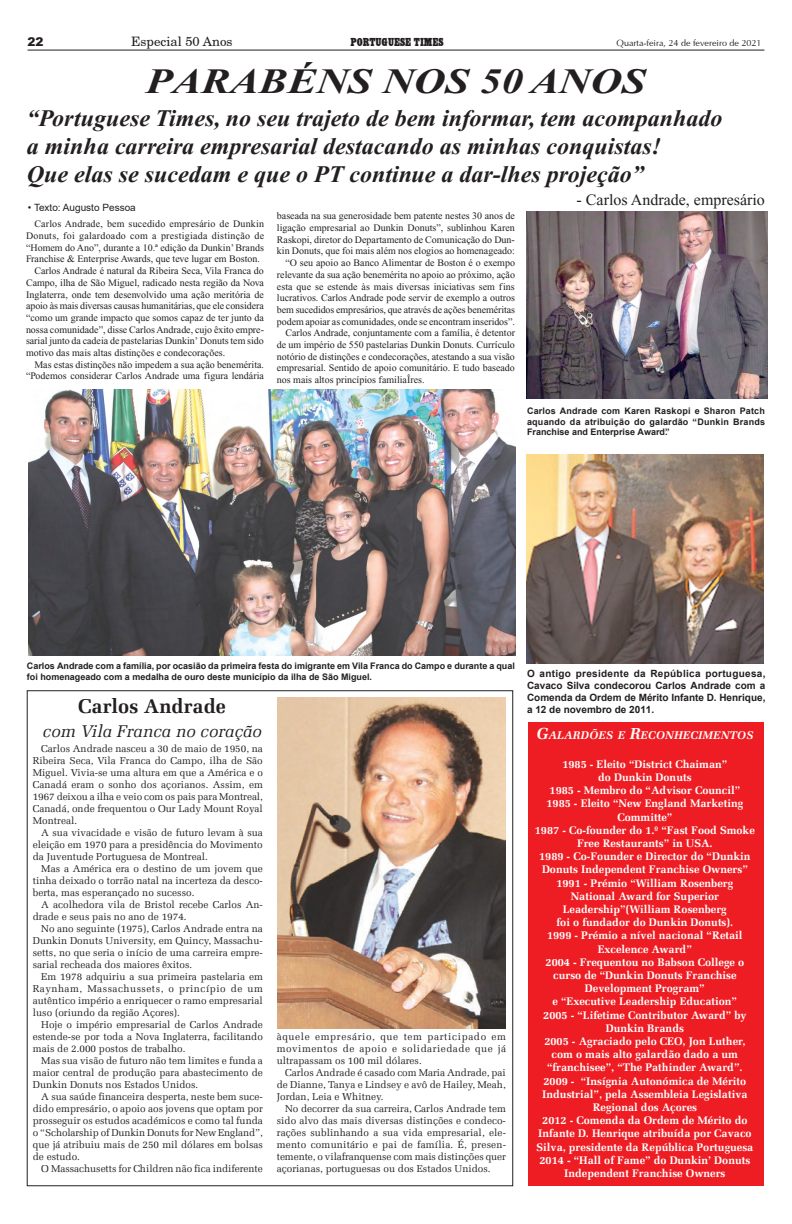
<style>
.page{position:relative;width:792px;height:1224px;background:#fff}
.page>*{position:absolute;margin:0;border:0;box-sizing:border-box;transform-origin:0 0}
.t1{font:italic 700 36px "Times New Roman";color:#231f20;scale:1.2 1}
.t2{font:italic 700 24px/28px "Times New Roman";color:#231f20}
.t3{font:700 20px "Melior";color:#231f20}
.t4{font:italic 17px "Melior";color:#231f20}
.t5{font:16px "Times New Roman";color:#231f20}
.t6{font:13px "New America School";color:#231f20}
.t7{font:13px "Century Expanded";color:#231f20}
.t8{font:900 condensed 12px "Dynasty";color:#231f20}
.t9{font:12px "Dynasty Black Cond";color:#231f20}
.t10{font:900 12px "Arial";color:#231f20}
.t11{font:italic 700 11.2px "Melior";color:#fff}
.t12{font:700 11px/13.2px "Melior";color:#fff;text-align:center}
.t13{font:10px/12px "Melior";color:#231f20;text-align:justify}
.t14{font:10px "Times New Roman";color:#231f20}
.t15{font:700 10px/12px "Arial";color:#231f20;text-align:justify}
.t16{font:10px "Times New Roman";letter-spacing:.025em;color:#231f20}
.t17{font:10px "Arial";color:#231f20}
.t18{font:700 9px/10.8px "Arial";color:#231f20}
.t19{font:9px "Optima";color:#231f20}
.s1{font-size:16px}
</style>
<div class="page">
<hr style="left:28px;top:50px;width:736px;height:1px;background:#231f20">
<div style="left:528px;top:722px;width:236px;height:464px;background:#ee1d23"></div>
<img style="left:278px;top:698px;width:228px;height:330px">
<img style="left:527px;top:212px;width:240px;height:186px">
<img style="left:527px;top:455px;width:236px;height:209px">
<img style="left:29px;top:390px;width:486px;height:265px">
<h3 class="t7" style="left:159px;top:32px;width:100px">Especial 50 Anos</h3>
<p class="t8" style="left:347px;top:35px;width:94px">PORTUGUESE TIMES</p>
<p class="t10" style="left:28px;top:33px;width:18px">22</p>
<h3 class="t6" style="left:131px;top:33px;width:103px">Especial 50 Anos</h3>
<p class="t10" style="left:35px;top:34px;width:10px">0</p>
<p class="t9" style="left:350px;top:35px;width:95px">PORTUGUESE TIMES</p>
<p class="t19" style="left:618px;top:37px;width:146px">Quarta-feira, 24 de fevereiro de 2021</p>
<p class="t19" style="left:617px;top:36px;width:147px">Quarta-feira, 24 de fevereiro de 2021</p>
<h1 class="t1" style="left:146px;top:62px;width:418px">PARABÉNS NOS 50 ANOS</h1>
<h2 class="t2" style="left:27px;top:105px;width:697px">“Portuguese Times, no seu trajeto de bem informar, tem acompanhado a minha carreira empresarial destacando as minhas conquistas!<br>Que elas se sucedam e que o PT continue a dar-lhes projeção”</h2>
<h3 class="t5" style="left:577px;top:190px;width:190px">- Carlos Andrade, empresário</h3>
<p class="t17" style="left:28px;top:200px;width:109px">• Texto: Augusto Pessoa</p>
<p class="t14" style="left:277px;top:211px;width:240px">baseada na sua generosidade bem patente nestes 30 anos de</p>
<p class="t14" style="left:277px;top:222px;width:239px">ligação empresarial ao Dunkin Donuts”, sublinhou Karen</p>
<p class="t14" style="left:277px;top:234px;width:239px">Raskopi, diretor do Departamento de Comunicação do Dun-</p>
<p class="t14" style="left:277px;top:246px;width:240px">kin Donuts, que foi mais além nos elogios ao homenageado:</p>
<p class="t14" style="left:285px;top:257px;width:231px">“O seu apoio ao Banco Alimentar de Boston é o exempo</p>
<p class="t14" style="left:277px;top:269px;width:240px">relevante da sua ação benemérita no apoio ao próximo, ação</p>
<p class="t14" style="left:277px;top:281px;width:239px">esta que se estende às mais diversas iniciativas sem fins</p>
<p class="t14" style="left:277px;top:292px;width:240px">lucrativos. Carlos Andrade pode servir de exemplo a outros</p>
<p class="t14" style="left:277px;top:304px;width:240px">bem sucedidos empresários, que através de ações beneméritas</p>
<p class="t14" style="left:277px;top:316px;width:240px">podem apoiar as comunidades, onde se encontram inseridos”.</p>
<p class="t14" style="left:285px;top:328px;width:231px">Carlos Andrade, conjuntamente com a família, é detentor</p>
<p class="t14" style="left:277px;top:339px;width:240px">de um império de 550 pastelarias Dunkin Donuts. Currículo</p>
<p class="t14" style="left:277px;top:351px;width:240px">notório de distinções e condecorações, atestando a sua visão</p>
<p class="t14" style="left:277px;top:363px;width:240px">empresarial. Sentido de apoio comunitário. E tudo baseado</p>
<p class="t14" style="left:277px;top:374px;width:149px">nos mais altos princípios familiaÎres.</p>
<p class="t14" style="left:34px;top:219px;width:231px">Carlos Andrade, bem sucedido empresário de Dunkin</p>
<p class="t16" style="left:26px;top:230px;width:240px">Donuts, foi galardoado com a prestigiada distinção de</p>
<p class="t14" style="left:26px;top:242px;width:239px">“Homem do Ano”, durante a 10.ª edição da Dunkin’ Brands</p>
<p class="t14" style="left:26px;top:254px;width:235px">Franchise &amp; Enterprise Awards, que teve lugar em Boston.</p>
<p class="t14" style="left:34px;top:265px;width:231px">Carlos Andrade é natural da Ribeira Seca, Vila Franca do</p>
<p class="t14" style="left:26px;top:277px;width:239px">Campo, ilha de São Miguel, radicado nesta região da Nova</p>
<p class="t14" style="left:26px;top:289px;width:239px">Inglaterra, onde tem desenvolvido uma ação meritória de</p>
<p class="t14" style="left:26px;top:300px;width:239px">apoio às mais diversas causas humanitárias, que ele considera</p>
<p class="t14" style="left:26px;top:312px;width:239px">“como um grande impacto que somos capaz de ter junto da</p>
<p class="t14" style="left:26px;top:324px;width:240px">nossa comunidade”, disse Carlos Andrade, cujo êxito empre-</p>
<p class="t14" style="left:26px;top:336px;width:239px">sarial junto da cadeia de pastelarias Dunkin’ Donuts tem sido</p>
<p class="t14" style="left:26px;top:347px;width:201px">motivo das mais altas distinções e condecorações.</p>
<p class="t14" style="left:34px;top:359px;width:231px">Mas estas distinções não impedem a sua ação benemérita.</p>
<p class="t14" style="left:26px;top:371px;width:239px">“Podemos considerar Carlos Andrade uma figura lendária</p>
<p class="t18" style="left:527px;top:405px;width:239px;text-align:justify">Carlos Andrade com Karen Raskopi e Sharon Patch aquando da atribuição do galardão “Dunkin Brands Franchise and Enterprise Award”.</p>
<p class="t18" style="left:27px;top:660px;width:489px">Carlos Andrade com a família, por ocasião da primeira festa do imigrante em Vila Franca do Campo e durante a qual foi homenageado com a medalha de ouro deste município da ilha de São Miguel.</p>
<h3 class="t3" style="left:78px;top:695px;width:149px">Carlos Andrade</h3>
<h3 class="t4" style="left:43px;top:721px;width:221px">com Vila Franca no coração</h3>
<p class="t13" style="left:33px;top:743px;width:232px;text-indent:8px">Carlos Andrade nasceu a 30 de maio de 1950, na Ribeira Seca, Vila Franca do Campo, ilha de São Miguel. Vivia-se uma altura em que a América e o Canadá eram o sonho dos açorianos. Assim, em 1967 deixou a ilha e veio com os pais para Montreal, Canadá, onde frequentou o Our Lady Mount Royal Montreal.</p>
<p class="t13" style="left:33px;top:827px;width:232px;text-indent:8px">A sua vivacidade e visão de futuro levam à sua eleição em 1970 para a presidência do Movimento da Juventude Portuguesa de Montreal.</p>
<p class="t13" style="left:33px;top:863px;width:232px;text-indent:8px">Mas a América era o destino de um jovem que tinha deixado o torrão natal na incerteza da desco&shy;berta, mas esperançado no sucesso.</p>
<p class="t13" style="left:33px;top:899px;width:232px;text-indent:8px">A acolhedora vila de Bristol recebe Carlos An&shy;drade e seus pais no ano de 1974.</p>
<p class="t13" style="left:33px;top:923px;width:232px;text-indent:8px">No ano seguinte (1975), Carlos Andrade entra na Dunkin Donuts University, em Quincy, Massachu&shy;setts, no que seria o início de uma carreira empre&shy;sarial recheada dos maiores êxitos.</p>
<p class="t13" style="left:33px;top:971px;width:232px;text-indent:8px">Em 1978 adquiriu a sua primeira pastelaria em Raynham, Massachussets, o princípio de um autêntico império a enriquecer o ramo empresarial luso (oriundo da região Açores).</p>
<p class="t13" style="left:33px;top:1019px;width:232px;text-indent:8px">Hoje o império empresarial de Carlos Andrade estende-se por toda a Nova Inglaterra, facilitando mais de 2.000 postos de trabalho.</p>
<p class="t13" style="left:33px;top:1055px;width:232px;text-indent:8px">Mas sua visão de futuro não tem limites e funda a maior central de produção para abastecimento de Dunkin Donuts nos Estados Unidos.</p>
<p class="t13" style="left:33px;top:1091px;width:232px;text-indent:8px">A sua saúde financeira desperta, neste bem suce&shy;dido empresário, o apoio aos jovens que optam por prosseguir os estudos académicos e como tal funda o “Scholarship of Dunkin Donuts for New England”, que já atribuiu mais de 250 mil dólares em bolsas de estudo.</p>
<p class="t13" style="left:41px;top:1163px;width:223px">O Massachusetts for Children não fica indiferente</p>
<p class="t13" style="left:277px;top:1031px;width:231px">àquele empresário, que tem participado em movimentos de apoio e solidariedade que já ultrapassam os 100 mil dólares.</p>
<p class="t13" style="left:277px;top:1067px;width:231px;text-indent:8px">Carlos Andrade é casado com Maria Andrade, pai de Dianne, Tanya e Lindsey e avô de Hailey, Meah, Jordan, Leia e Whitney.</p>
<p class="t13" style="left:277px;top:1103px;width:231px;text-indent:8px">No decorrer da sua carreira, Carlos Andrade tem sido alvo das mais diversas distinções e condeco&shy;rações sublinhando a sua vida empresarial, ele&shy;mento comunitário e pai de família. É, presen&shy;temente, o vilafranquense com mais distinções quer açorianas, portuguesas ou dos Estados Unidos.</p>
<p class="t15" style="left:527px;top:668px;width:240px">O antigo presidente da República portuguesa, Cavaco Silva condecorou Carlos Andrade com a Comenda da Ordem de Mérito Infante D. Henrique, a 12 de novembro de 2011.</p>
<p class="t11" style="left:536px;top:729px;width:219px"><span class="s1">G</span>ALARDÕES E <span class="s1">R</span>ECONHECIMENTOS</p>
<p class="t12" style="left:535px;top:757px;width:222px">1985 - Eleito “District Chaiman”<br>do Dunkin Donuts<br>1985 - Membro do “Advisor Council”<br>1985 - Eleito “New England Marketing<br>Committe”<br>1987 - Co-founder do 1.º “Fast Food Smoke<br>Free Restaurants” in USA.<br>1989 - Co-Founder e Director do “Dunkin<br>Donuts Independent Franchise Owners”<br>1991 - Prémio “William Rosenberg<br>National Award for Superior<br>Leadership”(William Rosenberg<br>foi o fundador do Dunkin Donuts).<br>1999 - Prémio a nível nacional “Retail<br>Excelence Award”<br>2004 - Frequentou no Babson College o curso de “Dunkin Donuts Franchise<br>Development Program”<br>e “Executive Leadership Education”<br>2005 - “Lifetime Contributor Award” by<br>Dunkin Brands<br>2005 - Agraciado pelo CEO, Jon Luther, com o mais alto galardão dado a um “franchisee”, “The Pathinder Award”.<br>2009 - “Insígnia Autonómica de Mérito<br>Industrial”, pela Assembleia Legislativa<br>Regional dos Açores<br>2012 - Comenda da Ordem de Mérito do<br>Infante D. Henrique atribuída por Cavaco<br>Silva, presidente da República Portuguesa<br>2014 - “Hall of Fame” do Dunkin’ Donuts<br>Independent Franchise Owners</p>
</div>
